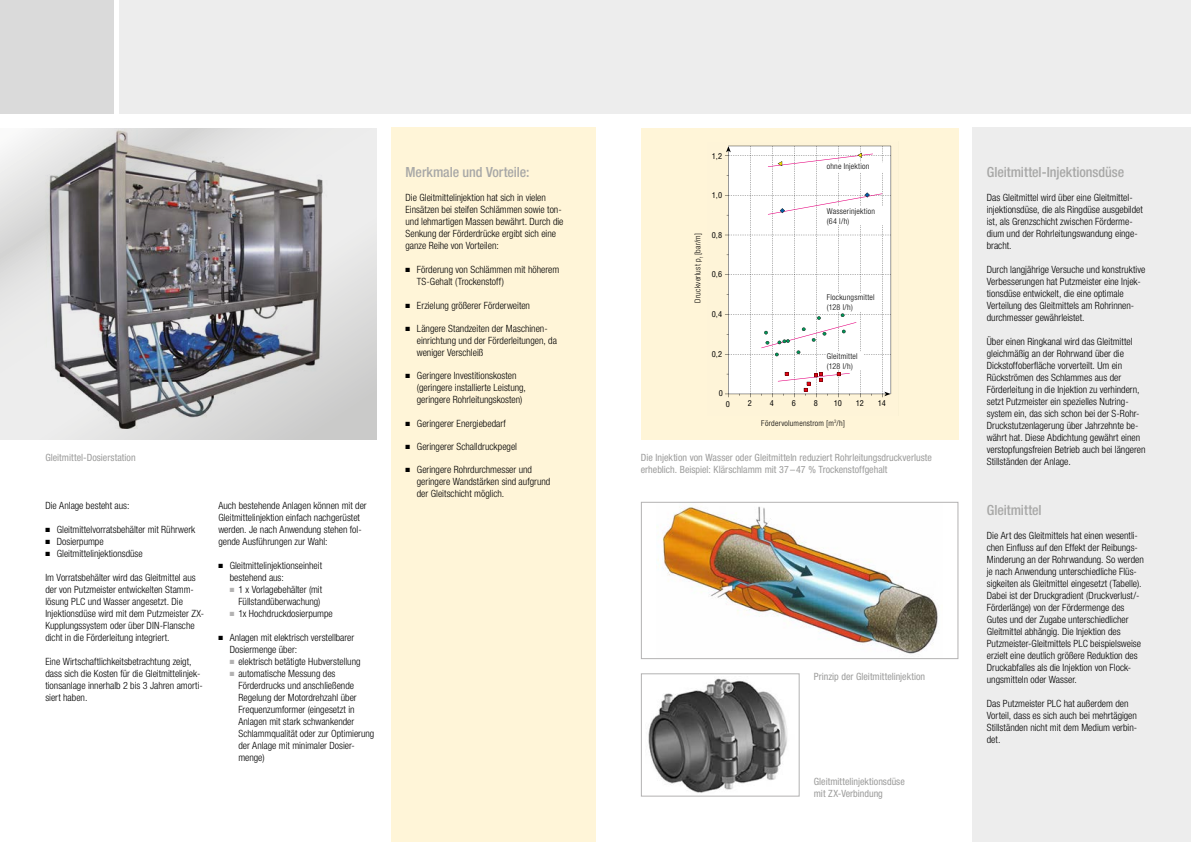
<style>
.page{position:relative;width:1191px;height:842px;background:#fff}
.page>*{position:absolute;margin:0;border:0;box-sizing:border-box;transform-origin:0 0}
.t1{font:500 condensed 14px "Helvetica Neue LT Pro";letter-spacing:-.005em;color:#a8a8a7}
.t2{font:300 condensed 10px/12px "Helvetica Neue LT Pro";color:#000}
.t3{font:condensed 10px/12px "Helvetica Neue LT Pro";color:#9d9d9c}
.t4{font:300 condensed 8.1px/10.1px "Helvetica Neue LT Pro";letter-spacing:.03em;color:#000}
.t5{font:condensed 7.8px "Helvetica LT Std";color:#000;scale:1.04 1}
.s1{color:#b3b2b2}
</style>
<div class="page">
<div style="left:119px;top:0;width:1072px;height:113px;background:#ededed"></div>
<div style="left:0;top:0;width:113px;height:113px;background:#dadada"></div>
<svg style="left:0;top:128px;width:377px;height:311px;background:#e1e1e1"></svg>
<div style="left:972px;top:128px;width:219px;height:714px;background:#ededed"></div>
<img style="left:34px;top:129px;width:300px;height:299px">
<img style="left:648px;top:678px;width:139px;height:115px">
<div style="left:641px;top:673px;width:158px;height:124px;border:1px solid #b3b2b2"></div>
<img style="left:657px;top:504px;width:281px;height:150px">
<div style="left:641px;top:502px;width:317px;height:157px;border:1px solid #b3b2b2"></div>
<div style="left:641px;top:128px;width:317px;height:311px;background:#fff5d8"></div>
<svg style="left:725px;top:146px;width:166px;height:251px;background:#fbfaf9"></svg>
<div style="left:391px;top:128px;width:204px;height:714px;background:#fff5d8"></div>
<p class="t3" style="left:45px;top:451px;width:92px">Gleitmittel-Dosierstation</p>
<p class="t2" style="left:45px;top:499px;width:86px">Die Anlage besteht aus:</p>
<p class="t2" style="left:45px;top:523px;width:151px">■ Gleitmittelvorratsbehälter mit Rührwerk</p>
<p class="t2" style="left:45px;top:535px;width:60px">■ Dosierpumpe</p>
<p class="t2" style="left:45px;top:547px;width:99px">■ Gleitmittelinjektionsdüse</p>
<p class="t2" style="left:45px;top:571px;width:159px">Im Vorratsbehälter wird das Gleitmittel aus der von Putzmeister entwickelten Stamm&shy;lösung PLC und Wasser angesetzt. Die Injektionsdüse wird mit dem Putzmeister ZX-Kupplungssystem oder über DIN-Flansche dicht in die Förderleitung integriert.</p>
<p class="t2" style="left:45px;top:655px;width:159px">Eine Wirtschaftlichkeitsbetrachtung zeigt, dass sich die Kosten für die Gleitmittelinjek&shy;tionsanlage innerhalb 2 bis 3 Jahren amorti&shy;siert haben.</p>
<p class="t2" style="left:218px;top:499px;width:150px">Auch bestehende Anlagen können mit der Gleitmittelinjektion einfach nachgerüstet werden. Je nach Anwendung stehen fol&shy;gende Ausführungen zur Wahl:</p>
<p class="t2" style="left:230px;top:559px;width:94px;text-indent:-11px">■ Gleitmittelinjektionseinheit bestehend aus:</p>
<p class="t2" style="left:230px;top:583px;width:94px;text-align:right"><span class="s1">■</span> 1 x Vorlagebehälter (mit<br>Füllstandüberwachung)</p>
<p class="t2" style="left:230px;top:607px;width:105px"><span class="s1">■</span> 1x Hochdruckdosierpumpe</p>
<p class="t2" style="left:230px;top:631px;width:126px;text-indent:-11px">■ Anlagen mit elektrisch verstellbarer<br>Dosiermenge über:</p>
<p class="t2" style="left:230px;top:655px;width:132px"><span class="s1">■</span> elektrisch betätigte Hubverstellung</p>
<p class="t2" style="left:238px;top:667px;width:138px;text-indent:-9px"><span class="s1">■</span> automatische Messung des<br>Förderdrucks und anschließende<br>Regelung der Motordrehzahl über<br>Frequenzumformer (eingesetzt in<br>Anlagen mit stark schwankender<br>Schlammqualität oder zur Optimierung der Anlage mit minimaler Dosier&shy;menge)</p>
<h1 class="t1" style="left:405px;top:164px;width:125px">Merkmale und Vorteile:</h1>
<p class="t2" style="left:405px;top:192px;width:159px">Die Gleitmittelinjektion hat sich in vielen Einsätzen bei steifen Schlämmen sowie ton&shy;und lehmartigen Massen bewährt. Durch die Senkung der Förderdrücke ergibt sich eine ganze Reihe von Vorteilen:</p>
<p class="t2" style="left:417px;top:264px;width:144px;text-indent:-11px">■ Förderung von Schlämmen mit höherem<br>TS-Gehalt (Trockenstoff)</p>
<p class="t2" style="left:405px;top:299px;width:126px">■ Erzielung größerer Förderweiten</p>
<p class="t2" style="left:417px;top:322px;width:142px;text-indent:-11px">■ Längere Standzeiten der Maschinen&shy;einrichtung und der Förderleitungen, da weniger Verschleiß</p>
<p class="t2" style="left:417px;top:370px;width:111px;text-indent:-11px">■ Geringere Investitionskosten (geringere installierte Leistung, geringere Rohrleitungskosten)</p>
<p class="t2" style="left:405px;top:417px;width:102px">■ Geringerer Energiebedarf</p>
<p class="t2" style="left:405px;top:440px;width:113px">■ Geringerer Schalldruckpegel</p>
<p class="t2" style="left:417px;top:464px;width:135px;text-indent:-11px">■ Geringere Rohrdurchmesser und geringere Wandstärken sind aufgrund der Gleitschicht möglich.</p>
<p class="t4" style="left:692px;top:303px;width:71px;rotate:-90deg">Druckverlust p<sub>f</sub> [bar/m]</p>
<p class="t5" style="left:712px;top:151px;width:11px">1,2</p>
<p class="t5" style="left:712px;top:190px;width:11px">1,0</p>
<p class="t5" style="left:712px;top:230px;width:11px">0,8</p>
<p class="t5" style="left:712px;top:270px;width:11px">0,6</p>
<p class="t5" style="left:712px;top:309px;width:11px">0,4</p>
<p class="t5" style="left:712px;top:349px;width:11px">0,2</p>
<p class="t5" style="left:718px;top:388px;width:5px">0</p>
<p class="t5" style="left:726px;top:399px;width:5px">0</p>
<p class="t4" style="left:826px;top:161px;width:44px">ohne Injektion</p>
<p class="t4" style="left:826px;top:206px;width:50px">Wasserinjektion (64 l/h)</p>
<p class="t4" style="left:826px;top:292px;width:49px">Flockungsmittel (128 l/h)</p>
<p class="t4" style="left:826px;top:351px;width:32px">Gleitmittel (128 l/h)</p>
<p class="t5" style="left:748px;top:399px;width:5px">2</p>
<p class="t5" style="left:770px;top:399px;width:5px">4</p>
<p class="t5" style="left:792px;top:399px;width:5px">6</p>
<p class="t5" style="left:814px;top:399px;width:5px">8</p>
<p class="t5" style="left:833px;top:399px;width:9px">10</p>
<p class="t5" style="left:855px;top:399px;width:9px">12</p>
<p class="t5" style="left:877px;top:399px;width:9px">14</p>
<p class="t4" style="left:761px;top:417px;width:85px">Fördervolumenstrom [m<sup>3</sup>/h]</p>
<p class="t3" style="left:641px;top:451px;width:292px">Die Injektion von Wasser oder Gleitmitteln reduziert Rohrleitungsdruckverluste erheblich. Beispiel: Klärschlamm mit 37 –47 % Trockenstoffgehalt</p>
<p class="t3" style="left:814px;top:671px;width:113px">Prinzip der Gleitmittelinjektion</p>
<p class="t3" style="left:814px;top:775px;width:92px">Gleitmittelinjektionsdüse mit ZX-Verbindung</p>
<h1 class="t1" style="left:986px;top:164px;width:139px">Gleitmittel-Injektionsdüse</h1>
<p class="t2" style="left:986px;top:192px;width:158px">Das Gleitmittel wird über eine Gleitmittel&shy;injektionsdüse, die als Ringdüse ausgebildet ist, als Grenzschicht zwischen Förderme&shy;dium und der Rohrleitungswandung einge&shy;bracht.</p>
<p class="t2" style="left:986px;top:264px;width:160px">Durch langjährige Versuche und konstruktive Verbesserungen hat Putzmeister eine Injek&shy;tionsdüse entwickelt, die eine optimale Verteilung des Gleitmittels am Rohrinnen&shy;durchmesser gewährleistet.</p>
<p class="t2" style="left:986px;top:336px;width:160px">Über einen Ringkanal wird das Gleitmittel gleichmäßig an der Rohrwand über die Dickstoffoberfläche vorverteilt. Um ein Rückströmen des Schlammes aus der Förderleitung in die Injektion zu verhindern, setzt Putzmeister ein spezielles Nutring&shy;system ein, das sich schon bei der S-Rohr-Druckstutzenlagerung über Jahrzehnte be&shy;währt hat. Diese Abdichtung gewährt einen verstopfungsfreien Betrieb auch bei längeren Stillständen der Anlage.</p>
<h1 class="t1" style="left:986px;top:501px;width:56px">Gleitmittel</h1>
<p class="t2" style="left:986px;top:529px;width:158px">Die Art des Gleitmittels hat einen wesentli&shy;chen Einfluss auf den Effekt der Reibungs-Minderung an der Rohrwandung. So werden je nach Anwendung unterschiedliche Flüs&shy;sigkeiten als Gleitmittel eingesetzt (Tabelle).<br>Dabei ist der Druckgradient (Druckverlust/- Förderlänge) von der Fördermenge des Gutes und der Zugabe unterschiedlicher Gleitmittel abhängig. Die Injektion des Putzmeister-Gleitmittels PLC beispielsweise erzielt eine deutlich größere Reduktion des Druckabfalles als die Injektion von Flock&shy;ungsmitteln oder Wasser.</p>
<p class="t2" style="left:986px;top:697px;width:152px">Das Putzmeister PLC hat außerdem den<br>Vorteil, dass es sich auch bei mehrtägigen<br>Stillständen nicht mit dem Medium verbin&shy;det.</p>
</div>
